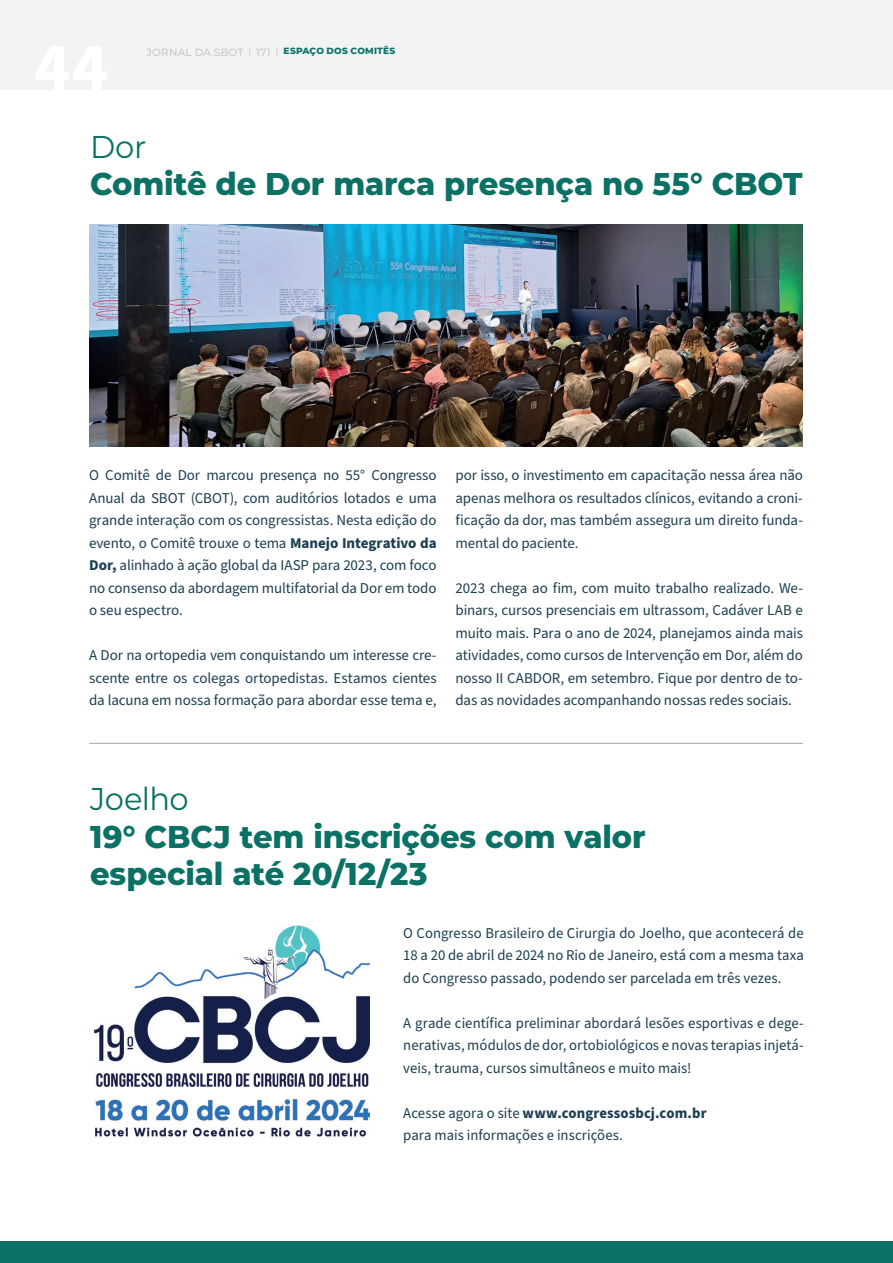
<style>
.page{position:relative;width:893px;height:1263px;background:#fff}
.page>*{position:absolute;margin:0;border:0;box-sizing:border-box;transform-origin:0 0}
.t1{font:800 31.5px/37.5px "Montserrat";letter-spacing:-.005em;color:#0a7164}
.t2{font:31.5px "Montserrat";letter-spacing:-.015em;color:#0a7164}
.t3{font:15px/22.5px "Source Sans Pro";letter-spacing:-.005em;color:#1c3e50;text-align:justify}
.t4{font:800 9px "Montserrat";letter-spacing:.025em;color:#0a7164}
.s1{font-weight:500;font-size:10.5px;color:#c7c8ca}
.s2{font-weight:500;color:#c7c8ca}
.s3{font-weight:700}
</style>
<div class="page">
<div style="left:0;top:0;width:893px;height:90px;background:#f2f3f4"></div>
<div style="left:0;top:1242px;width:893px;height:21px;background:#0a7164"></div>
<hr style="left:89px;top:743px;width:714px;height:1px;background:#a8a9ad">
<img style="left:89px;top:225px;width:714px;height:222px">
<img style="left:95px;top:926px;width:275px;height:211px">
<p class="t4" style="left:147px;top:44px;width:250px"><span class="s1">JORNAL DA SBOT</span> <span class="s2">|</span> <span class="s1">171</span> <span class="s2">|</span> ESPAÇO DOS COMITÊS</p>
<h1 class="t2" style="left:90px;top:125px;width:58px">Dor</h1>
<h1 class="t1" style="left:90px;top:163px;width:714px">Comitê de Dor marca presença no 55° CBOT</h1>
<p class="t3" style="left:89px;top:464px;width:349px">O Comitê de Dor marcou presença no 55° Congresso Anual da SBOT (CBOT), com auditórios lotados e uma grande interação com os congressistas. Nesta edição do evento, o Comitê trouxe o tema <span class="s3">Manejo Integrativo da Dor,</span> alinhado à ação global da IASP para 2023, com foco no consenso da abordagem multifatorial da Dor em todo o seu espectro.</p>
<p class="t3" style="left:89px;top:644px;width:349px">A Dor na ortopedia vem conquistando um interesse cre&shy;scente entre os colegas ortopedistas. Estamos cientes da lacuna em nossa formação para abordar esse tema e,</p>
<p class="t3" style="left:455px;top:464px;width:349px">por isso, o investimento em capacitação nessa área não apenas melhora os resultados clínicos, evitando a croni&shy;ficação da dor, mas também assegura um direito funda&shy;mental do paciente.</p>
<p class="t3" style="left:455px;top:577px;width:349px">2023 chega ao fim, com muito trabalho realizado. We&shy;binars, cursos presenciais em ultrassom, Cadáver LAB e muito mais. Para o ano de 2024, planejamos ainda mais atividades, como cursos de Intervenção em Dor, além do nosso II CABDOR, em setembro. Fique por dentro de to&shy;das as novidades acompanhando nossas redes sociais.</p>
<h1 class="t2" style="left:90px;top:777px;width:100px">Joelho</h1>
<h1 class="t1" style="left:90px;top:816px;width:557px">19° CBCJ tem inscrições com valor especial até 20/12/23</h1>
<p class="t3" style="left:403px;top:922px;width:402px">O Congresso Brasileiro de Cirurgia do Joelho, que acontecerá de 18 a 20 de abril de 2024 no Rio de Janeiro, está com a mesma taxa do Congresso passado, podendo ser parcelada em três vezes.</p>
<p class="t3" style="left:403px;top:1012px;width:402px">A grade científica preliminar abordará lesões esportivas e dege&shy;nerativas, módulos de dor, ortobiológicos e novas terapias injetá&shy;veis, trauma, cursos simultâneos e muito mais!</p>
<p class="t3" style="left:403px;top:1102px;width:305px">Acesse agora o site <span class="s3">www.congressosbcj.com.br </span>para mais informações e inscrições.</p>
</div>
